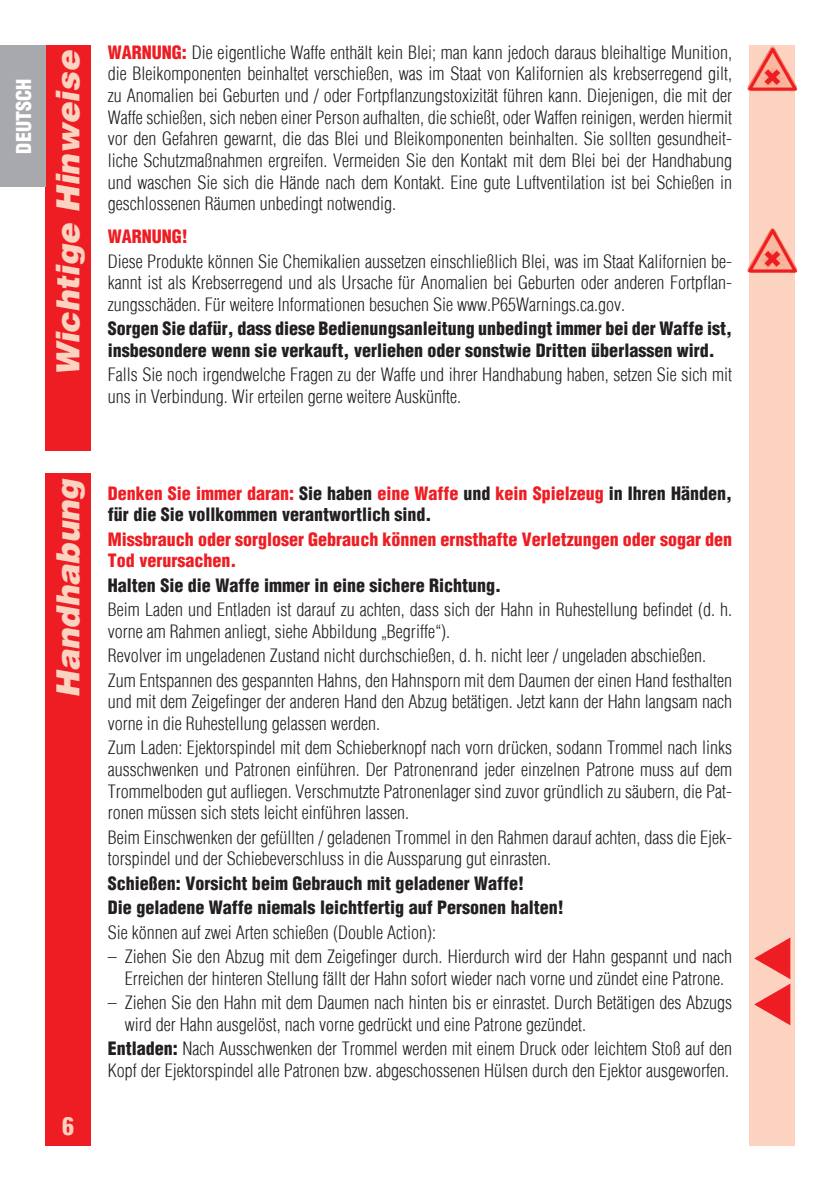
<style>
.page{position:relative;width:840px;height:1191px;background:#fff}
.page>*{position:absolute;margin:0;border:0;box-sizing:border-box;transform-origin:0 0}
.t1{font:italic 900 32px "Helvetica LT";letter-spacing:-.01em;color:#fcd2c0}
.t2{font:900 condensed 24px "Helvetica LT";color:#fcd2c0}
.t3{font:900 condensed 20px "Helvetica LT";color:#fff}
.t4{font:300 condensed 18px/21.6px "Helvetica LT";color:#231f20}
.t5{font:900 condensed 18px/21.6px "Helvetica LT";color:#231f20}
.t6{font:900 condensed 18px/21.6px "Helvetica LT";color:#ee1d23}
.s1{font-weight:900;color:#ee1d23}
.s2{color:#ee1d23}
.s3{font-weight:900}
</style>
<div class="page">
<div style="left:45px;top:45px;width:46px;height:406px;background:#ee1d23"></div>
<div style="left:45px;top:473px;width:46px;height:672px;background:#ee1d23"></div>
<div style="left:748px;top:45px;width:46px;height:1100px;background:#fcd2c0"></div>
<div style="left:0;top:45px;width:45px;height:142px;background:#a8a9ad"></div>
<img style="left:747px;top:46px;width:50px;height:46px">
<img style="left:747px;top:228px;width:50px;height:46px">
<p class="t3" style="left:11px;top:153px;width:76px;rotate:-90deg">DEUTSCH</p>
<h1 class="t1" style="left:47px;top:376px;width:327px;rotate:-90deg">Wichtige Hinweise</h1>
<p class="t4" style="left:108px;top:41px;width:625px;text-align:justify"><span class="s1">WARNUNG:</span> Die eigentliche Waffe enthält kein Blei; man kann jedoch daraus bleihaltige Munition, die Bleikomponenten beinhaltet verschießen, was im Staat von Kalifornien als krebserregend gilt, zu Anomalien bei Geburten und / oder Fortpflanzungstoxizität führen kann. Diejenigen, die mit der Waffe schießen, sich neben einer Person aufhalten, die schießt, oder Waffen reinigen, werden hiermit vor den Gefahren gewarnt, die das Blei und Bleikomponenten beinhalten. Sie sollten gesundheit&shy;liche Schutzmaßnahmen ergreifen. Vermeiden Sie den Kontakt mit dem Blei bei der Handhabung und waschen Sie sich die Hände nach dem Kontakt. Eine gute Luftventilation ist bei Schießen in geschlossenen Räumen unbedingt notwendig.</p>
<p class="t6" style="left:108px;top:225px;width:82px">WARNUNG!</p>
<p class="t4" style="left:108px;top:250px;width:625px;text-align:justify">Diese Produkte können Sie Chemikalien aussetzen einschließlich Blei, was im Staat Kalifornien be&shy;kannt ist als Krebserregend und als Ursache für Anomalien bei Geburten oder anderen Fortpflan&shy;zungsschäden. Für weitere Informationen besuchen Sie www.P65Warnings.ca.gov.</p>
<p class="t5" style="left:108px;top:317px;width:625px">Sorgen Sie dafür, dass diese Bedienungsanleitung unbedingt immer bei der Waffe ist, insbesondere wenn sie verkauft, verliehen oder sonstwie Dritten überlassen wird.</p>
<p class="t4" style="left:108px;top:364px;width:625px">Falls Sie noch irgendwelche Fragen zu der Waffe und ihrer Handhabung haben, setzen Sie sich mit uns in Verbindung. Wir erteilen gerne weitere Auskünfte.</p>
<h1 class="t1" style="left:47px;top:698px;width:221px;rotate:-90deg">Handhabung</h1>
<h2 class="t2" style="left:62px;top:1111px;width:13px">6</h2>
<p class="t5" style="left:108px;top:482px;width:625px"><span class="s2">Denken Sie immer daran:</span> Sie haben <span class="s2">eine Waffe</span> und <span class="s2">kein Spielzeug</span> in Ihren Händen, für die Sie vollkommen verantwortlich sind.</p>
<p class="t6" style="left:108px;top:528px;width:625px">Missbrauch oder sorgloser Gebrauch können ernsthafte Verletzungen oder sogar den<br>Tod verursachen.</p>
<p class="t5" style="left:108px;top:574px;width:394px">Halten Sie die Waffe immer in eine sichere Richtung.</p>
<p class="t4" style="left:108px;top:599px;width:625px">Beim Laden und Entladen ist darauf zu achten, dass sich der Hahn in Ruhestellung befindet (d. h. vorne am Rahmen anliegt, siehe Abbildung „Begriffe“).</p>
<p class="t4" style="left:108px;top:643px;width:625px;line-height:24.4px">Revolver im ungeladenen Zustand nicht durchschießen, d. h. nicht leer / ungeladen abschießen.<br>Zum Entspannen des gespannten Hahns, den Hahnsporn mit dem Daumen der einen Hand festhalten</p>
<p class="t4" style="left:108px;top:691px;width:625px">und mit dem Zeigefinger der anderen Hand den Abzug betätigen. Jetzt kann der Hahn langsam nach vorne in die Ruhestellung gelassen werden.</p>
<p class="t4" style="left:108px;top:737px;width:625px;text-align:justify">Zum Laden: Ejektorspindel mit dem Schieberknopf nach vorn drücken, sodann Trommel nach links ausschwenken und Patronen einführen. Der Patronenrand jeder einzelnen Patrone muss auf dem Trommelboden gut aufliegen. Verschmutzte Patronenlager sind zuvor gründlich zu säubern, die Pat&shy;ronen müssen sich stets leicht einführen lassen.</p>
<p class="t4" style="left:108px;top:826px;width:625px">Beim Einschwenken der gefüllten / geladenen Trommel in den Rahmen darauf achten, dass die Ejek&shy;torspindel und der Schiebeverschluss in die Aussparung gut einrasten.</p>
<p class="t5" style="left:108px;top:871px;width:457px;line-height:24.4px">Schießen: Vorsicht beim Gebrauch mit geladener Waffe!<br>Die geladene Waffe niemals leichtfertig auf Personen halten!</p>
<p class="t4" style="left:108px;top:921px;width:329px">Sie können auf zwei Arten schießen (Double Action):</p>
<p class="t4" style="left:108px;top:945px;width:625px;text-align:center">– Ziehen Sie den Abzug mit dem Zeigefinger durch. Hierdurch wird der Hahn gespannt und nach<br>Erreichen der hinteren Stellung fällt der Hahn sofort wieder nach vorne und zündet eine Patrone.</p>
<p class="t4" style="left:125px;top:991px;width:608px;text-indent:-17px">– Ziehen Sie den Hahn mit dem Daumen nach hinten bis er einrastet. Durch Betätigen des Abzugs wird der Hahn ausgelöst, nach vorne gedrückt und eine Patrone gezündet.</p>
<p class="t4" style="left:108px;top:1037px;width:625px"><span class="s3">Entladen:</span> Nach Ausschwenken der Trommel werden mit einem Druck oder leichtem Stoß auf den<br>Kopf der Ejektorspindel alle Patronen bzw. abgeschossenen Hülsen durch den Ejektor ausgeworfen.</p>
</div>
